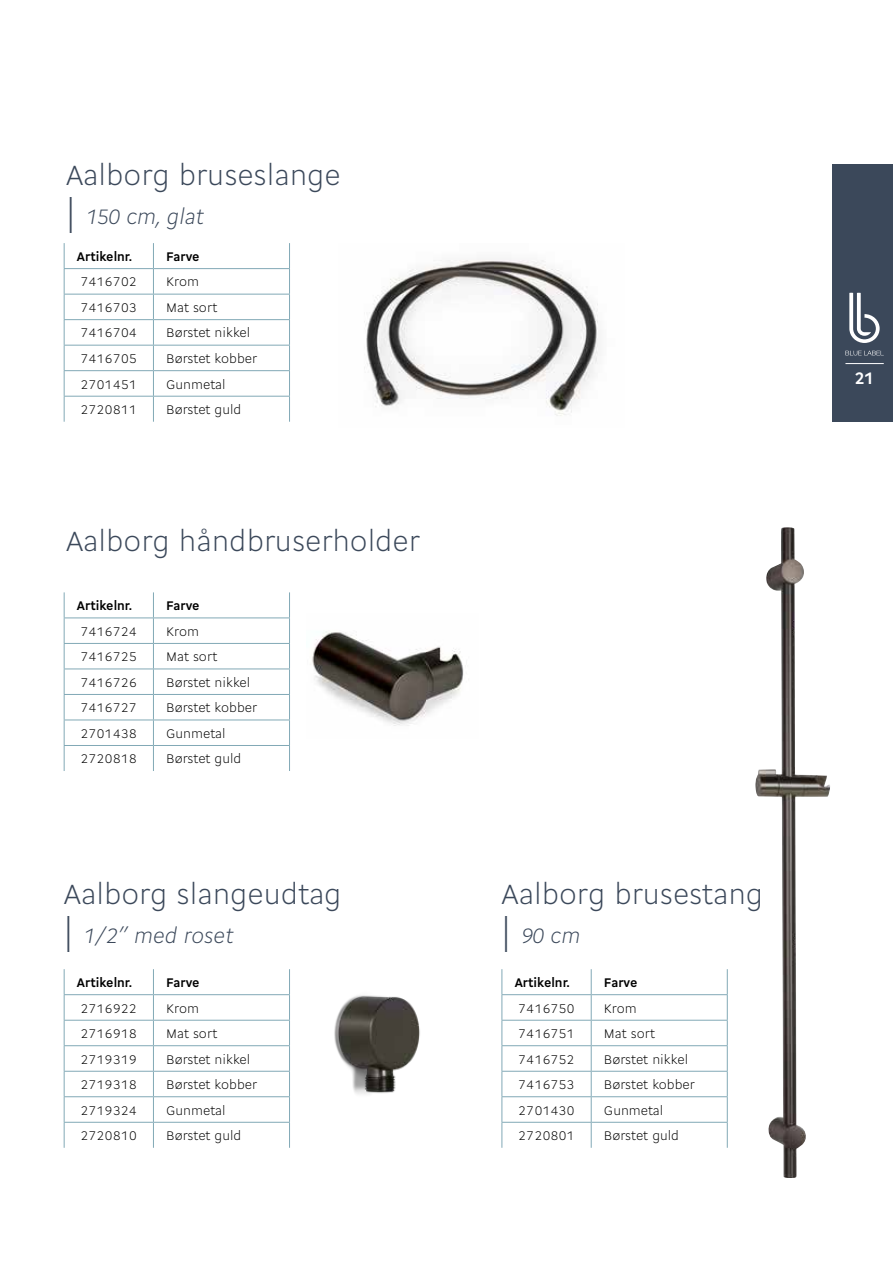
<style>
.page{position:relative;width:893px;height:1263px;background:#fff}
.page>*{position:absolute;margin:0;border:0;box-sizing:border-box;transform-origin:0 0}
.t1{font:300 30px "Cogito";color:#3b485a}
.t2{font:italic 300 22.5px "Cogito";color:#3b485a}
.t3{font:700 18px "Cogito";color:#fff}
.t4{font:300 13.5px "Cogito";color:#000}
.t5{font:300 13.5px "Cogito";letter-spacing:.075em;color:#000}
.t6{font:700 13.5px "Cogito";color:#000}
.s1{font-style:normal;font-size:36px}
</style>
<div class="page">
<hr style="left:0;top:164px;width:1px;height:258px;background:#3b485a">
<img style="left:312px;top:631px;width:152px;height:95px">
<img style="left:364px;top:259px;width:234px;height:157px">
<hr style="left:64px;top:268px;width:89px;height:1px;background:#82a9b6">
<hr style="left:153px;top:268px;width:137px;height:1px;background:#82a9b6">
<hr style="left:64px;top:294px;width:89px;height:1px;background:#82a9b6">
<hr style="left:153px;top:294px;width:137px;height:1px;background:#82a9b6">
<hr style="left:64px;top:319px;width:89px;height:1px;background:#82a9b6">
<hr style="left:153px;top:319px;width:137px;height:1px;background:#82a9b6">
<hr style="left:64px;top:345px;width:89px;height:1px;background:#82a9b6">
<hr style="left:153px;top:345px;width:137px;height:1px;background:#82a9b6">
<hr style="left:64px;top:370px;width:89px;height:1px;background:#82a9b6">
<hr style="left:153px;top:370px;width:137px;height:1px;background:#82a9b6">
<svg style="left:64px;top:243px;width:1px;height:179px"></svg>
<svg style="left:153px;top:243px;width:1px;height:179px"></svg>
<svg style="left:289px;top:243px;width:1px;height:179px"></svg>
<hr style="left:64px;top:396px;width:89px;height:1px;background:#82a9b6">
<hr style="left:153px;top:396px;width:137px;height:1px;background:#82a9b6">
<hr style="left:64px;top:617px;width:89px;height:1px;background:#82a9b6">
<hr style="left:153px;top:617px;width:137px;height:1px;background:#82a9b6">
<hr style="left:64px;top:643px;width:89px;height:1px;background:#82a9b6">
<hr style="left:153px;top:643px;width:137px;height:1px;background:#82a9b6">
<hr style="left:64px;top:668px;width:89px;height:1px;background:#82a9b6">
<hr style="left:153px;top:668px;width:137px;height:1px;background:#82a9b6">
<hr style="left:64px;top:694px;width:89px;height:1px;background:#82a9b6">
<hr style="left:153px;top:694px;width:137px;height:1px;background:#82a9b6">
<hr style="left:64px;top:720px;width:89px;height:1px;background:#82a9b6">
<hr style="left:153px;top:720px;width:137px;height:1px;background:#82a9b6">
<svg style="left:64px;top:592px;width:1px;height:179px"></svg>
<svg style="left:153px;top:592px;width:1px;height:179px"></svg>
<svg style="left:289px;top:592px;width:1px;height:179px"></svg>
<hr style="left:64px;top:745px;width:89px;height:1px;background:#82a9b6">
<hr style="left:153px;top:745px;width:137px;height:1px;background:#82a9b6">
<hr style="left:501px;top:994px;width:90px;height:1px;background:#82a9b6">
<hr style="left:591px;top:994px;width:137px;height:1px;background:#82a9b6">
<hr style="left:501px;top:1020px;width:90px;height:1px;background:#82a9b6">
<hr style="left:591px;top:1020px;width:137px;height:1px;background:#82a9b6">
<hr style="left:501px;top:1045px;width:90px;height:1px;background:#82a9b6">
<hr style="left:591px;top:1045px;width:137px;height:1px;background:#82a9b6">
<hr style="left:501px;top:1071px;width:90px;height:1px;background:#82a9b6">
<hr style="left:591px;top:1071px;width:137px;height:1px;background:#82a9b6">
<hr style="left:501px;top:1096px;width:90px;height:1px;background:#82a9b6">
<hr style="left:591px;top:1096px;width:137px;height:1px;background:#82a9b6">
<svg style="left:501px;top:969px;width:1px;height:179px"></svg>
<svg style="left:591px;top:969px;width:1px;height:179px"></svg>
<svg style="left:727px;top:969px;width:1px;height:179px"></svg>
<hr style="left:501px;top:1122px;width:90px;height:1px;background:#82a9b6">
<hr style="left:591px;top:1122px;width:137px;height:1px;background:#82a9b6">
<hr style="left:64px;top:994px;width:89px;height:1px;background:#82a9b6">
<hr style="left:153px;top:994px;width:137px;height:1px;background:#82a9b6">
<hr style="left:64px;top:1020px;width:89px;height:1px;background:#82a9b6">
<hr style="left:153px;top:1020px;width:137px;height:1px;background:#82a9b6">
<hr style="left:64px;top:1045px;width:89px;height:1px;background:#82a9b6">
<hr style="left:153px;top:1045px;width:137px;height:1px;background:#82a9b6">
<hr style="left:64px;top:1071px;width:89px;height:1px;background:#82a9b6">
<hr style="left:153px;top:1071px;width:137px;height:1px;background:#82a9b6">
<hr style="left:64px;top:1096px;width:89px;height:1px;background:#82a9b6">
<hr style="left:153px;top:1096px;width:137px;height:1px;background:#82a9b6">
<svg style="left:64px;top:969px;width:1px;height:179px"></svg>
<svg style="left:153px;top:969px;width:1px;height:179px"></svg>
<svg style="left:289px;top:969px;width:1px;height:179px"></svg>
<hr style="left:64px;top:1122px;width:89px;height:1px;background:#82a9b6">
<hr style="left:153px;top:1122px;width:137px;height:1px;background:#82a9b6">
<img style="left:334px;top:995px;width:86px;height:99px">
<img style="left:755px;top:527px;width:75px;height:651px">
<div style="left:832px;top:164px;width:61px;height:258px;background:#3b485a"></div>
<svg style="left:849px;top:293px;width:31px;height:50px"></svg>
<svg style="left:845px;top:351px;width:37px;height:4px"></svg>
<hr style="left:845px;top:363px;width:39px;height:1px;background:#fff">
<h1 class="t1" style="left:66px;top:154px;width:276px">Aalborg bruseslange</h1>
<h2 class="t2" style="left:66px;top:200px;width:140px"><span class="s1">|</span> 150 cm, glat</h2>
<p class="t6" style="left:77px;top:247px;width:57px">Artikelnr.</p>
<p class="t6" style="left:166px;top:247px;width:35px">Farve</p>
<p class="t5" style="left:81px;top:272px;width:57px">7416702</p>
<p class="t4" style="left:166px;top:272px;width:34px">Krom</p>
<p class="t5" style="left:81px;top:298px;width:57px">7416703</p>
<p class="t4" style="left:166px;top:298px;width:53px">Mat sort</p>
<p class="t5" style="left:81px;top:323px;width:57px">7416704</p>
<p class="t4" style="left:166px;top:323px;width:86px">Børstet nikkel</p>
<p class="t5" style="left:81px;top:349px;width:57px">7416705</p>
<p class="t4" style="left:166px;top:349px;width:93px">Børstet kobber</p>
<p class="t5" style="left:81px;top:375px;width:57px">2701451</p>
<p class="t4" style="left:166px;top:375px;width:61px">Gunmetal</p>
<p class="t5" style="left:81px;top:400px;width:57px">2720811</p>
<p class="t4" style="left:166px;top:400px;width:77px">Børstet guld</p>
<h1 class="t1" style="left:66px;top:520px;width:356px">Aalborg håndbruserholder</h1>
<p class="t6" style="left:77px;top:596px;width:57px">Artikelnr.</p>
<p class="t6" style="left:166px;top:596px;width:35px">Farve</p>
<p class="t5" style="left:81px;top:622px;width:57px">7416724</p>
<p class="t4" style="left:166px;top:622px;width:34px">Krom</p>
<p class="t5" style="left:81px;top:647px;width:57px">7416725</p>
<p class="t4" style="left:166px;top:647px;width:53px">Mat sort</p>
<p class="t5" style="left:81px;top:673px;width:57px">7416726</p>
<p class="t4" style="left:166px;top:673px;width:86px">Børstet nikkel</p>
<p class="t5" style="left:81px;top:698px;width:57px">7416727</p>
<p class="t4" style="left:166px;top:698px;width:93px">Børstet kobber</p>
<p class="t5" style="left:81px;top:724px;width:57px">2701438</p>
<p class="t4" style="left:166px;top:724px;width:61px">Gunmetal</p>
<p class="t5" style="left:81px;top:749px;width:57px">2720818</p>
<p class="t4" style="left:166px;top:749px;width:77px">Børstet guld</p>
<h1 class="t1" style="left:64px;top:873px;width:279px">Aalborg slangeudtag</h1>
<h2 class="t2" style="left:64px;top:919px;width:172px"><span class="s1">|</span> 1/2” med roset</h2>
<p class="t6" style="left:77px;top:973px;width:57px">Artikelnr.</p>
<p class="t6" style="left:166px;top:973px;width:35px">Farve</p>
<p class="t5" style="left:81px;top:998px;width:57px">2716922</p>
<p class="t4" style="left:166px;top:998px;width:34px">Krom</p>
<p class="t5" style="left:81px;top:1024px;width:57px">2716918</p>
<p class="t4" style="left:166px;top:1024px;width:53px">Mat sort</p>
<p class="t5" style="left:81px;top:1049px;width:57px">2719319</p>
<p class="t4" style="left:166px;top:1049px;width:86px">Børstet nikkel</p>
<p class="t5" style="left:81px;top:1075px;width:57px">2719318</p>
<p class="t4" style="left:166px;top:1075px;width:93px">Børstet kobber</p>
<p class="t5" style="left:81px;top:1101px;width:57px">2719324</p>
<p class="t4" style="left:166px;top:1101px;width:61px">Gunmetal</p>
<p class="t5" style="left:81px;top:1126px;width:57px">2720810</p>
<p class="t4" style="left:166px;top:1126px;width:77px">Børstet guld</p>
<h1 class="t1" style="left:501px;top:873px;width:263px">Aalborg brusestang</h1>
<h2 class="t2" style="left:501px;top:919px;width:81px"><span class="s1">|</span> 90 cm</h2>
<p class="t6" style="left:515px;top:973px;width:57px">Artikelnr.</p>
<p class="t6" style="left:604px;top:973px;width:35px">Farve</p>
<p class="t5" style="left:519px;top:998px;width:57px">7416750</p>
<p class="t4" style="left:604px;top:998px;width:34px">Krom</p>
<p class="t5" style="left:519px;top:1024px;width:57px">7416751</p>
<p class="t4" style="left:604px;top:1024px;width:53px">Mat sort</p>
<p class="t5" style="left:519px;top:1049px;width:57px">7416752</p>
<p class="t4" style="left:604px;top:1049px;width:86px">Børstet nikkel</p>
<p class="t5" style="left:519px;top:1075px;width:57px">7416753</p>
<p class="t4" style="left:604px;top:1075px;width:93px">Børstet kobber</p>
<p class="t5" style="left:519px;top:1101px;width:57px">2701430</p>
<p class="t4" style="left:604px;top:1101px;width:61px">Gunmetal</p>
<p class="t5" style="left:519px;top:1126px;width:57px">2720801</p>
<p class="t4" style="left:604px;top:1126px;width:77px">Børstet guld</p>
<h3 class="t3" style="left:855px;top:365px;width:20px">21</h3>
</div>
